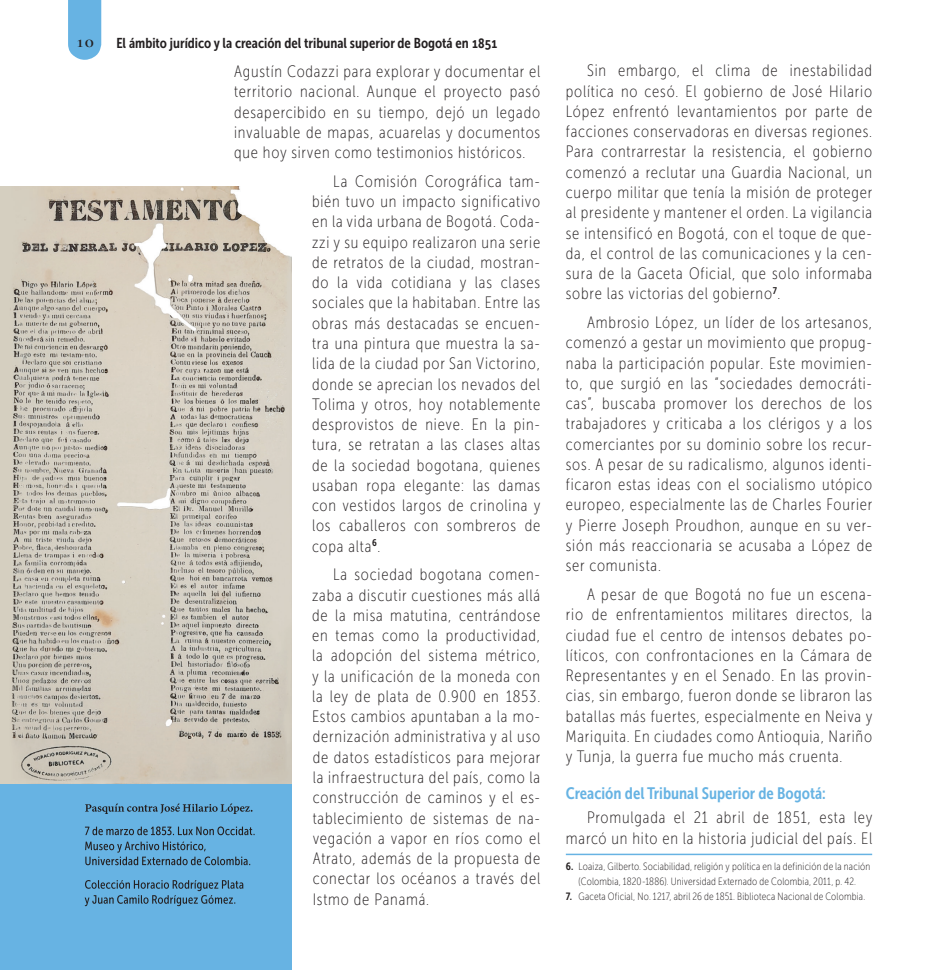
<style>
.page{position:relative;width:936px;height:970px;background:#fff}
.page>*{position:absolute;margin:0;border:0;box-sizing:border-box;transform-origin:0 0}
.t1{font:16.5px/20.2px "Museo Sans Condensed 100";letter-spacing:.05em;color:#231f20;text-align:justify}
.t2{font:16.5px "Museo Sans Condensed 700";color:#67b3e3}
.t3{font:14.25px "Museo Sans Condensed 700";color:#231f20}
.t4{font:10.5px/15px "Museo Sans Condensed 100";letter-spacing:.02em;color:#231f20;text-align:center}
.s1{font-family:"Cormorant";font-weight:600;font-size:18.75px}
.s2{font-family:"Museo Sans Condensed 700"}
</style>
<div class="page">
<svg style="left:68px;top:0;width:33px;height:60px;background:#70b7e4"></svg>
<div style="left:0;top:748px;width:291px;height:221px;background:#67b3e3"></div>
<svg style="left:85px;top:880px;width:158px;height:26px"></svg>
<svg style="left:85px;top:841px;width:165px;height:24px"></svg>
<svg style="left:85px;top:826px;width:169px;height:9px"></svg>
<svg style="left:85px;top:803px;width:167px;height:11px"></svg>
<img style="left:0;top:186px;width:291px;height:597px">
<hr style="left:566px;top:853px;width:306px;height:2px;background:#67b3e3">
<p class="t3" style="left:75px;top:35px;width:424px"><span class="s1">10</span> El ámbito jurídico y la creación del tribunal superior de Bogotá en 1851</p>
<p class="t1" style="left:234px;top:61px;width:308px">Agustín Codazzi para explorar y documentar el territorio nacional. Aunque el proyecto pasó desapercibido en su tiempo, dejó un legado invaluable de mapas, acuarelas y documentos que hoy sirven como testimonios históricos.</p>
<p class="t1" style="left:312px;top:171px;width:230px;text-indent:21px">La Comisión Corográfica tam&shy;bién tuvo un impacto significativo en la vida urbana de Bogotá. Coda&shy;zzi y su equipo realizaron una serie de retratos de la ciudad, mostran&shy;do la vida cotidiana y las clases sociales que la habitaban. Entre las obras más destacadas se encuen&shy;tra una pintura que muestra la sa&shy;lida de la ciudad por San Victorino, donde se aprecian los nevados del Tolima y otros, hoy notablemente desprovistos de nieve. En la pin&shy;tura, se retratan a las clases altas de la sociedad bogotana, quienes usaban ropa elegante: las damas con vestidos largos de crinolina y los caballeros con sombreros de copa alta<sup>6</sup>.</p>
<p class="t1" style="left:312px;top:565px;width:230px;text-indent:21px">La sociedad bogotana comen&shy;zaba a discutir cuestiones más allá de la misa matutina, centrándose en temas como la productividad, la adopción del sistema métrico, y la unificación de la moneda con la ley de plata de 0.900 en 1853.<br>Estos cambios apuntaban a la mo&shy;dernización administrativa y al uso de datos estadísticos para mejorar la infraestructura del país, como la construcción de caminos y el es&shy;tablecimiento de sistemas de na&shy;vegación a vapor en ríos como el Atrato, además de la propuesta de conectar los océanos a través del Istmo de Panamá.</p>
<p class="t1" style="left:566px;top:61px;width:308px;text-indent:21px">Sin embargo, el clima de inestabilidad política no cesó. El gobierno de José Hilario López enfrentó levantamientos por parte de facciones conservadoras en diversas regiones.<br>Para contrarrestar la resistencia, el gobierno comenzó a reclutar una Guardia Nacional, un cuerpo militar que tenía la misión de proteger al presidente y mantener el orden. La vigilancia se intensificó en Bogotá, con el toque de que&shy;da, el control de las comunicaciones y la cen&shy;sura de la Gaceta Oficial, que solo informaba sobre las victorias del gobierno<sup>7</sup>.</p>
<p class="t1" style="left:566px;top:312px;width:308px;text-indent:21px">Ambrosio López, un líder de los artesanos, comenzó a gestar un movimiento que propug&shy;naba la participación popular. Este movimien&shy;to, que surgió en las “sociedades democráti&shy;cas”, buscaba promover los derechos de los trabajadores y criticaba a los clérigos y a los comerciantes por su dominio sobre los recur&shy;sos. A pesar de su radicalismo, algunos identi&shy;ficaron estas ideas con el socialismo utópico europeo, especialmente las de Charles Fourier y Pierre Joseph Proudhon, aunque en su ver&shy;sión más reaccionaria se acusaba a López de ser comunista.</p>
<p class="t1" style="left:566px;top:584px;width:308px;text-indent:21px">A pesar de que Bogotá no fue un escena&shy;rio de enfrentamientos militares directos, la ciudad fue el centro de intensos debates po&shy;líticos, con confrontaciones en la Cámara de Representantes y en el Senado. En las provin&shy;cias, sin embargo, fueron donde se libraron las batallas más fuertes, especialmente en Neiva y Mariquita. En ciudades como Antioquia, Nariño y Tunja, la guerra fue mucho más cruenta.</p>
<p class="t2" style="left:566px;top:784px;width:261px">Creación del Tribunal Superior de Bogotá:</p>
<p class="t1" style="left:566px;top:807px;width:308px;text-align:right">Promulgada el 21 abril de 1851, esta ley marcó un hito en la historia judicial del país. El</p>
<p class="t4" style="left:566px;top:858px;width:306px"><span class="s2">6.</span> Loaiza, Gilberto. Sociabilidad, religión y política en la definición de la nación (Colombia, 1820-1886). Universidad Externado de Colombia, 2011, p. 42.</p>
<p class="t4" style="left:566px;top:888px;width:301px"><span class="s2">7.</span> Gaceta Oficial, No. 1217, abril 26 de 1851. Biblioteca Nacional de Colombia.</p>
</div>
